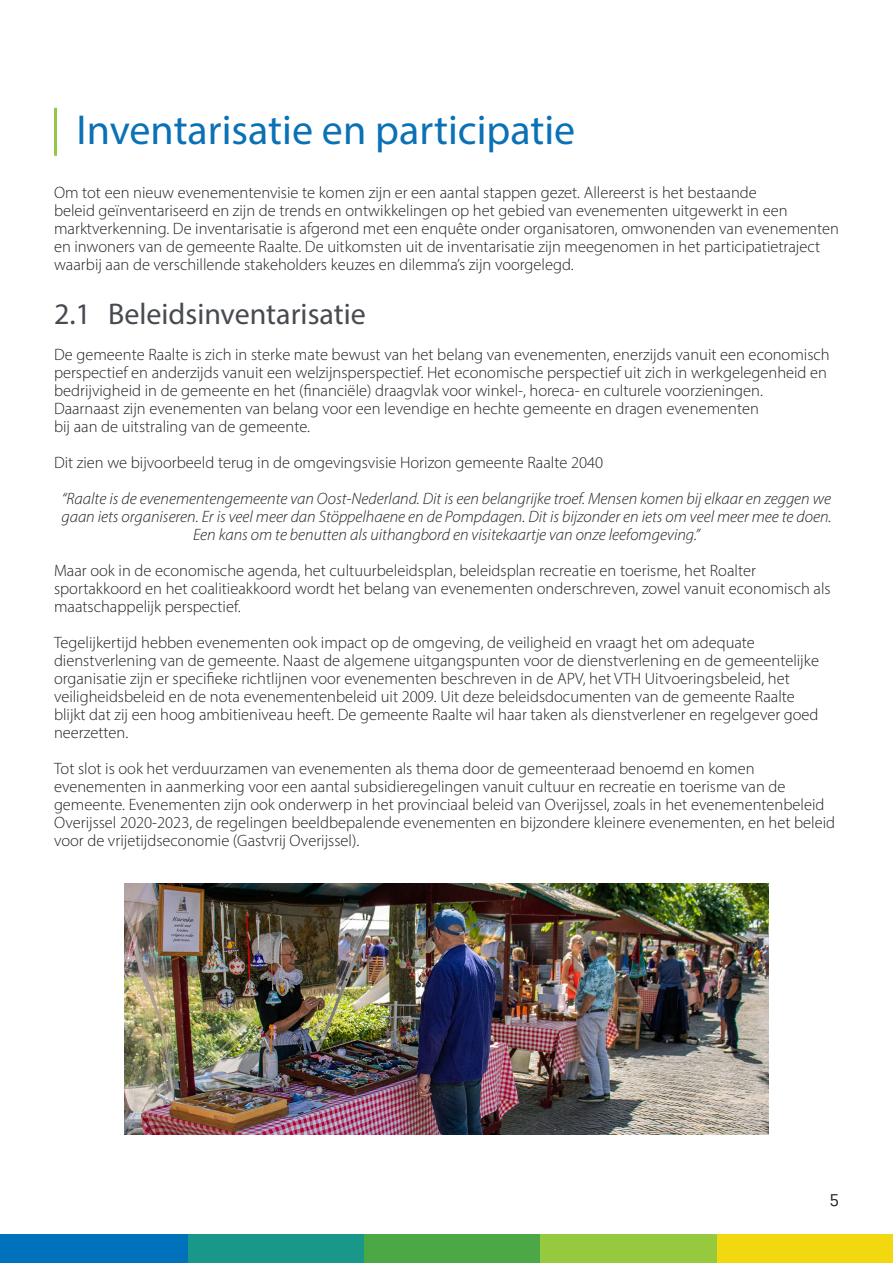
<style>
.page{position:relative;width:893px;height:1263px;background:#fff}
.page>*{position:absolute;margin:0;border:0;box-sizing:border-box;transform-origin:0 0}
.t1{font:42px "Myriad Pro";color:#0a71b6}
.t2{font:30px "Myriad Pro";color:#474a50}
.t3{font:18px "Ciutadella";color:#231f20}
.t4{font:300 16.5px/18px "Myriad Pro";color:#231f20}
.t5{font:italic 300 16.5px/18px "Myriad Pro";color:#231f20;text-align:center}
</style>
<div class="page">
<div style="left:0;top:1234px;width:189px;height:29px;background:#0072bc"></div>
<div style="left:189px;top:1234px;width:176px;height:29px;background:#199889"></div>
<div style="left:365px;top:1234px;width:176px;height:29px;background:#4ca847"></div>
<div style="left:541px;top:1234px;width:176px;height:29px;background:#96c93e"></div>
<div style="left:717px;top:1234px;width:176px;height:29px;background:#f2d80f"></div>
<hr style="left:54px;top:108px;width:3px;height:48px;background:#96c649">
<img style="left:125px;top:883px;width:643px;height:251px">
<p class="t1" style="left:76px;top:104px;width:500px">Inventarisatie en participatie</p>
<p class="t4" style="left:54px;top:183px;width:786px">Om tot een nieuw evenementenvisie te komen zijn er een aantal stappen gezet. Allereerst is het bestaande<br>beleid geïnventariseerd en zijn de trends en ontwikkelingen op het gebied van evenementen uitgewerkt in een marktverkenning. De inventarisatie is afgerond met een enquête onder organisatoren, omwonenden van evenementen en inwoners van de gemeente Raalte. De uitkomsten uit de inventarisatie zijn meegenomen in het participatietraject waarbij aan de verschillende stakeholders keuzes en dilemma’s zijn voorgelegd.</p>
<p class="t2" style="left:54px;top:295px;width:313px">2.1 Beleidsinventarisatie</p>
<p class="t4" style="left:54px;top:345px;width:777px">De gemeente Raalte is zich in sterke mate bewust van het belang van evenementen, enerzijds vanuit een economisch perspectief en anderzijds vanuit een welzijnsperspectief. Het economische perspectief uit zich in werkgelegenheid en bedrijvigheid in de gemeente en het (financiële) draagvlak voor winkel-, horeca- en culturele voorzieningen.<br>Daarnaast zijn evenementen van belang voor een levendige en hechte gemeente en dragen evenementen<br>bij aan de uitstraling van de gemeente.</p>
<p class="t4" style="left:54px;top:453px;width:551px">Dit zien we bijvoorbeeld terug in de omgevingsvisie Horizon gemeente Raalte 2040</p>
<p class="t5" style="left:61px;top:489px;width:772px">“Raalte is de evenementengemeente van Oost-Nederland. Dit is een belangrijke troef. Mensen komen bij elkaar en zeggen we gaan iets organiseren. Er is veel meer dan Stöppelhaene en de Pompdagen. Dit is bijzonder en iets om veel meer mee te doen.<br>Een kans om te benutten als uithangbord en visitekaartje van onze leefomgeving.”</p>
<p class="t4" style="left:54px;top:561px;width:778px">Maar ook in de economische agenda, het cultuurbeleidsplan, beleidsplan recreatie en toerisme, het Roalter sportakkoord en het coalitieakkoord wordt het belang van evenementen onderschreven, zowel vanuit economisch als maatschappelijk perspectief.</p>
<p class="t4" style="left:54px;top:633px;width:766px">Tegelijkertijd hebben evenementen ook impact op de omgeving, de veiligheid en vraagt het om adequate dienstverlening van de gemeente. Naast de algemene uitgangspunten voor de dienstverlening en de gemeentelijke organisatie zijn er specifieke richtlijnen voor evenementen beschreven in de APV, het VTH Uitvoeringsbeleid, het veiligheidsbeleid en de nota evenementenbeleid uit 2009. Uit deze beleidsdocumenten van de gemeente Raalte blijkt dat zij een hoog ambitieniveau heeft. De gemeente Raalte wil haar taken als dienstverlener en regelgever goed neerzetten.</p>
<p class="t4" style="left:54px;top:759px;width:783px">Tot slot is ook het verduurzamen van evenementen als thema door de gemeenteraad benoemd en komen evenementen in aanmerking voor een aantal subsidieregelingen vanuit cultuur en recreatie en toerisme van de gemeente. Evenementen zijn ook onderwerp in het provinciaal beleid van Overijssel, zoals in het evenementenbeleid Overijssel 2020-2023, de regelingen beeldbepalende evenementen en bijzondere kleinere evenementen, en het beleid voor de vrijetijdseconomie (Gastvrij Overijssel).</p>
<p class="t3" style="left:830px;top:1190px;width:11px">5</p>
</div>
